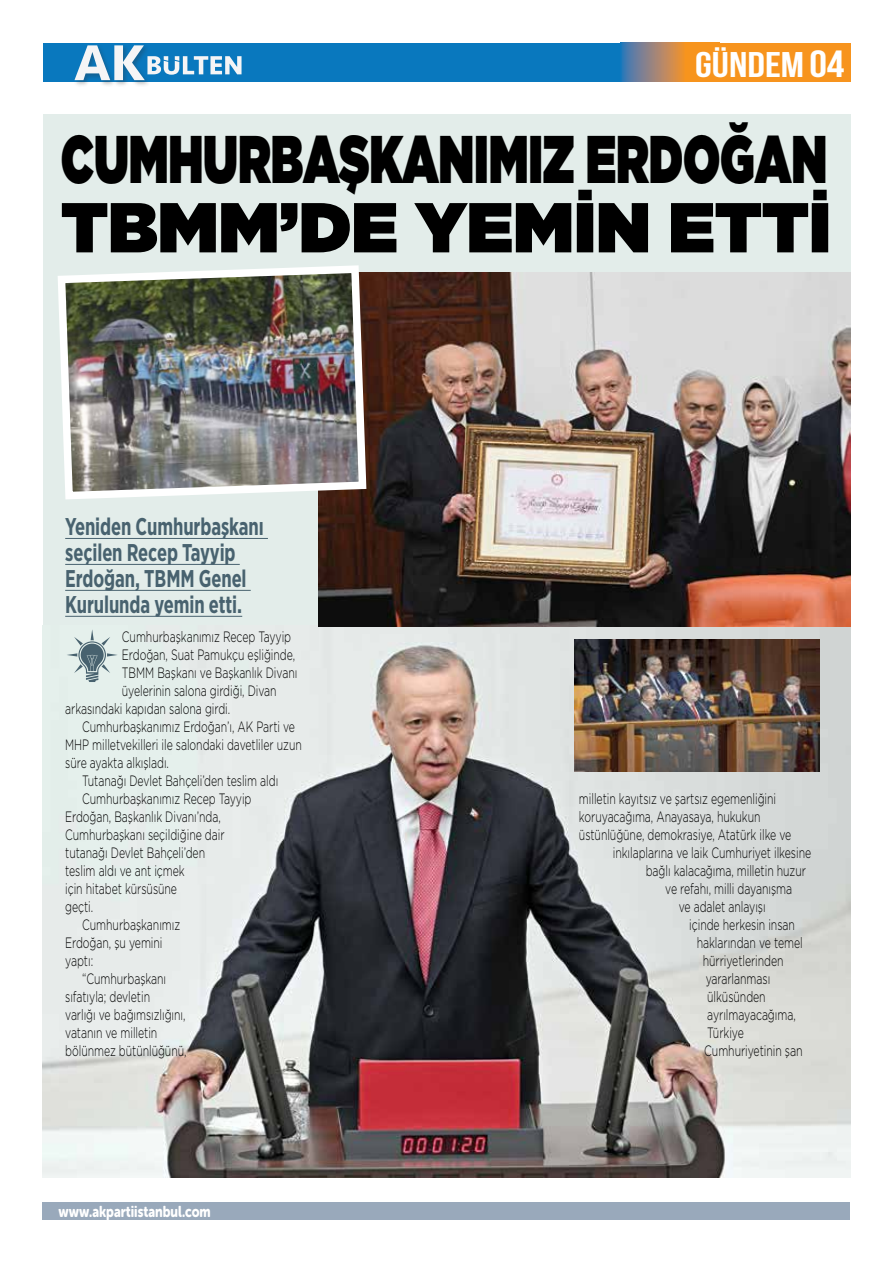
<style>
.page{position:relative;width:893px;height:1263px;background:#fff}
.page>*{position:absolute;margin:0;border:0;box-sizing:border-box;transform-origin:0 0}
.t1{font:900 70.35px "Gotham";letter-spacing:-.005em;color:#000}
.t2{font:900 67.35px "Gotham";letter-spacing:-.005em;color:#000;scale:.68 1}
.t3{font:700 35.7px "Bebas Neue";color:#fff;scale:1.21 1}
.t4{font:700 24.15px/26px "Gotham Narrow";letter-spacing:-.005em;color:#48626f;scale:.78 1}
.t5{font:15.6px "Museo Sans Rounded 900";color:#fff;scale:.8 1}
.t6{font:300 15px "Gotham";letter-spacing:-.005em;color:#000;scale:.7 1}
.s1{font-size:37.95px}
</style>
<div class="page">
<div style="left:43px;top:115px;width:807px;height:1063px;background:#e3edea"></div>
<img style="left:43px;top:625px;width:807px;height:553px">
<hr style="left:65px;top:538px;width:203px;height:1px;background:#48626f">
<hr style="left:65px;top:564px;width:175px;height:1px;background:#48626f">
<hr style="left:65px;top:590px;width:186px;height:1px;background:#48626f">
<hr style="left:65px;top:616px;width:177px;height:1px;background:#48626f">
<div style="left:43px;top:1203px;width:807px;height:17px;background:#99a9bb"></div>
<div style="left:43px;top:43px;width:806px;height:39px;background:#0978be"></div>
<div style="left:686px;top:43px;width:164px;height:39px;background:#f7941e"></div>
<svg style="left:621px;top:43px;width:65px;height:39px;background:#998477"></svg>
<img style="left:74px;top:80px;width:74px;height:5px">
<svg style="left:74px;top:45px;width:168px;height:35px"></svg>
<img style="left:319px;top:272px;width:531px;height:354px">
<img style="left:574px;top:639px;width:246px;height:132px">
<img style="left:58px;top:265px;width:312px;height:238px">
<svg style="left:67px;top:629px;width:51px;height:53px"></svg>
<h3 class="t3" style="left:695px;top:45px;width:125px">GÜNDEM<span class="s1">04</span></h3>
<h2 class="t2" style="left:61px;top:111px;width:1128px">CUMHURBAŞKANIMIZ ERDOĞAN</h2>
<h1 class="t1" style="left:61px;top:177px;width:772px">TBMM’DE YEMİN ETTİ</h1>
<h3 class="t4" style="left:65px;top:514px;width:256px">Yeniden Cumhurbaşkanı seçilen Recep Tayyip<br>Erdoğan, TBMM Genel<br>Kurulunda yemin etti.</h3>
<p class="t6" style="left:122px;top:627px;width:243px">Cumhurbaşkanımız Recep Tayyip</p>
<p class="t6" style="left:122px;top:645px;width:249px">Erdoğan, Suat Pamukçu eşliğinde,</p>
<p class="t6" style="left:122px;top:663px;width:252px">TBMM Başkanı ve Başkanlık Divanı</p>
<p class="t6" style="left:122px;top:681px;width:223px">üyelerinin salona girdiği, Divan</p>
<p class="t6" style="left:65px;top:699px;width:237px">arkasındaki kapıdan salona girdi.</p>
<p class="t6" style="left:82px;top:717px;width:306px">Cumhurbaşkanımız Erdoğan’ı, AK Parti ve</p>
<p class="t6" style="left:65px;top:735px;width:340px">MHP milletvekilleri ile salondaki davetliler uzun</p>
<p class="t6" style="left:65px;top:753px;width:150px">süre ayakta alkışladı.</p>
<p class="t6" style="left:82px;top:771px;width:282px">Tutanağı Devlet Bahçeli’den teslim aldı</p>
<p class="t6" style="left:82px;top:789px;width:243px">Cumhurbaşkanımız Recep Tayyip</p>
<p class="t6" style="left:65px;top:807px;width:224px">Erdoğan, Başkanlık Divanı’nda,</p>
<p class="t6" style="left:65px;top:825px;width:229px">Cumhurbaşkanı seçildiğine dair</p>
<p class="t6" style="left:65px;top:843px;width:201px">tutanağı Devlet Bahçeli’den</p>
<p class="t6" style="left:65px;top:861px;width:172px">teslim aldı ve ant içmek</p>
<p class="t6" style="left:65px;top:879px;width:161px">için hitabet kürsüsüne</p>
<p class="t6" style="left:65px;top:897px;width:42px">geçti.</p>
<p class="t6" style="left:82px;top:915px;width:142px">Cumhurbaşkanımız</p>
<p class="t6" style="left:65px;top:933px;width:141px">Erdoğan, şu yemini</p>
<p class="t6" style="left:65px;top:951px;width:41px">yaptı:</p>
<p class="t6" style="left:82px;top:969px;width:122px">“Cumhurbaşkanı</p>
<p class="t6" style="left:65px;top:987px;width:123px">sıfatıyla; devletin</p>
<p class="t6" style="left:65px;top:1005px;width:174px">varlığı ve bağımsızlığını,</p>
<p class="t6" style="left:65px;top:1023px;width:133px">vatanın ve milletin</p>
<p class="t6" style="left:65px;top:1041px;width:175px">bölünmez bütünlüğünü,</p>
<p class="t5" style="left:59px;top:1202px;width:192px">www.akpartiistanbul.com</p>
<p class="t6" style="left:579px;top:789px;width:283px">milletin kayıtsız ve şartsız egemenliğini</p>
<p class="t6" style="left:579px;top:807px;width:261px">koruyacağıma, Anayasaya, hukukun</p>
<p class="t6" style="left:579px;top:825px;width:305px">üstünlüğüne, demokrasiye, Atatürk ilke ve</p>
<p class="t6" style="left:613px;top:843px;width:285px">inkılaplarına ve laik Cumhuriyet ilkesine</p>
<p class="t6" style="left:646px;top:861px;width:230px">bağlı kalacağıma, milletin huzur</p>
<p class="t6" style="left:665px;top:879px;width:183px">ve refahı, milli dayanışma</p>
<p class="t6" style="left:679px;top:897px;width:126px">ve adalet anlayışı</p>
<p class="t6" style="left:689px;top:915px;width:153px">içinde herkesin insan</p>
<p class="t6" style="left:697px;top:933px;width:153px">haklarından ve temel</p>
<p class="t6" style="left:703px;top:951px;width:117px">hürriyetlerinden</p>
<p class="t6" style="left:706px;top:969px;width:94px">yararlanması</p>
<p class="t6" style="left:707px;top:987px;width:85px">ülküsünden</p>
<p class="t6" style="left:707px;top:1005px;width:128px">ayrılmayacağıma,</p>
<p class="t6" style="left:707px;top:1023px;width:54px">Türkiye</p>
<p class="t6" style="left:704px;top:1041px;width:142px">Cumhuriyetinin şan</p>
</div>
